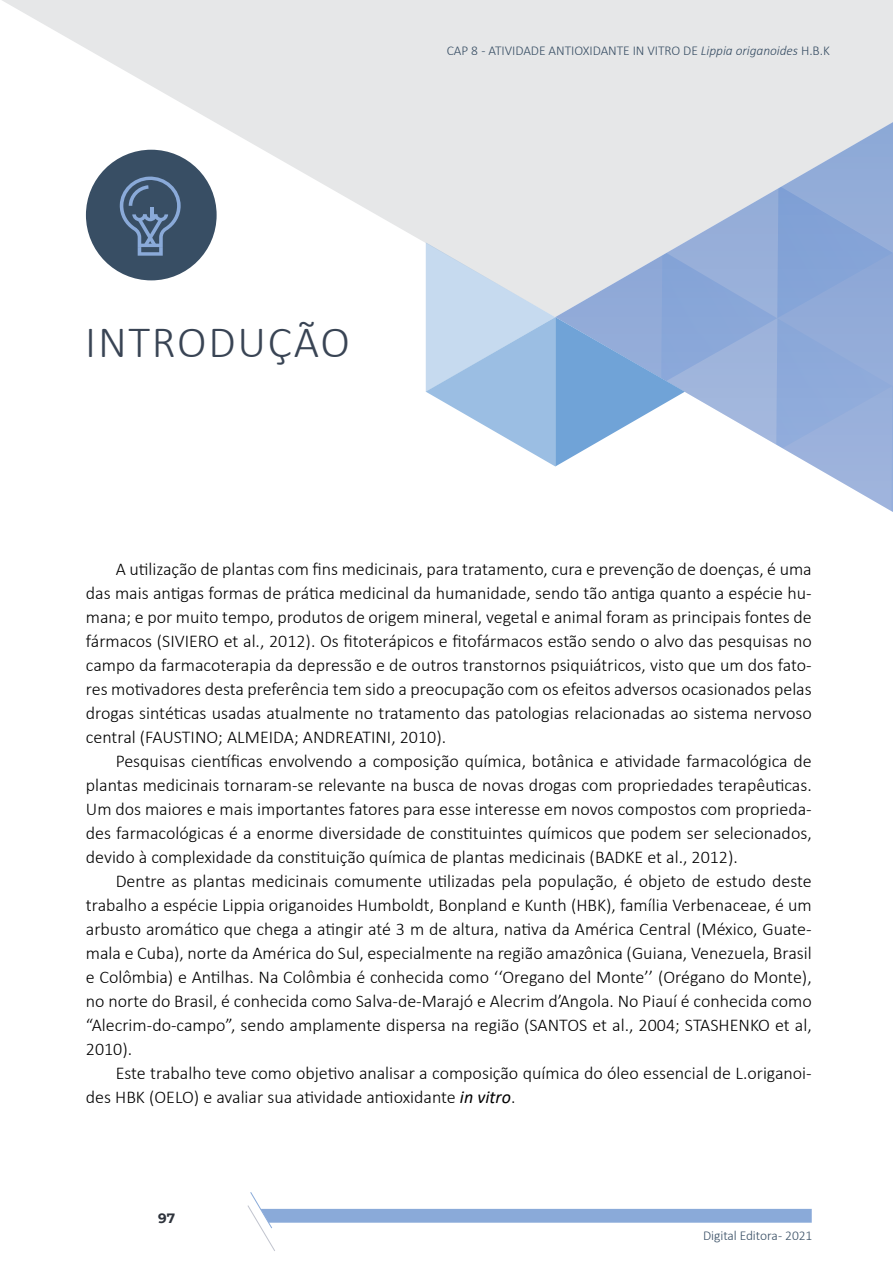
<style>
.page{position:relative;width:893px;height:1263px;background:#fff}
.page>*{position:absolute;margin:0;border:0;box-sizing:border-box;transform-origin:0 0}
.t1{font:300 45px "Calibri";letter-spacing:.04em;color:#394454}
.t2{font:300 18px/24px "Calibri";color:#000;text-align:justify}
.t3{font:300 13.5px "Calibri";letter-spacing:-.005em;color:#384e64}
.t4{font:700 13.5px "Montserrat";color:#2e333c}
.s1{font-style:italic}
.s2{font-weight:400;font-style:italic}
</style>
<div class="page">
<svg style="left:2px;top:0;width:891px;height:317px;fill:#e6e7e8"></svg>
<svg style="left:426px;top:122px;width:467px;height:390px"></svg>
<svg style="left:119px;top:176px;width:62px;height:80px;background:#4d6582"></svg>
<svg style="left:247px;top:1192px;width:565px;height:59px"></svg>
<p class="t3" style="left:447px;top:42px;width:384px">CAP 8 - ATIVIDADE ANTIOXIDANTE IN VITRO DE <span class="s1">Lippia origanoides</span> H.B.K</p>
<h1 class="t1" style="left:85px;top:314px;width:266px">INTRODUÇÃO</h1>
<p class="t2" style="left:86px;top:557px;width:727px;text-indent:30px">A utilização de plantas com fins medicinais, para tratamento, cura e prevenção de doenças, é uma das mais antigas formas de prática medicinal da humanidade, sendo tão antiga quanto a espécie hu&shy;mana; e por muito tempo, produtos de origem mineral, vegetal e animal foram as principais fontes de fármacos (SIVIERO et al., 2012). Os fitoterápicos e fitofármacos estão sendo o alvo das pesquisas no campo da farmacoterapia da depressão e de outros transtornos psiquiátricos, visto que um dos fato&shy;res motivadores desta preferência tem sido a preocupação com os efeitos adversos ocasionados pelas drogas sintéticas usadas atualmente no tratamento das patologias relacionadas ao sistema nervoso central (FAUSTINO; ALMEIDA; ANDREATINI, 2010).</p>
<p class="t2" style="left:86px;top:749px;width:727px;text-indent:30px">Pesquisas científicas envolvendo a composição química, botânica e atividade farmacológica de plantas medicinais tornaram-se relevante na busca de novas drogas com propriedades terapêuticas.<br>Um dos maiores e mais importantes fatores para esse interesse em novos compostos com proprieda&shy;des farmacológicas é a enorme diversidade de constituintes químicos que podem ser selecionados, devido à complexidade da constituição química de plantas medicinais (BADKE et al., 2012).</p>
<p class="t2" style="left:86px;top:869px;width:727px;text-indent:30px">Dentre as plantas medicinais comumente utilizadas pela população, é objeto de estudo deste trabalho a espécie Lippia origanoides Humboldt, Bonpland e Kunth (HBK), família Verbenaceae, é um arbusto aromático que chega a atingir até 3 m de altura, nativa da América Central (México, Guate&shy;mala e Cuba), norte da América do Sul, especialmente na região amazônica (Guiana, Venezuela, Brasil e Colômbia) e Antilhas. Na Colômbia é conhecida como ‘‘Oregano del Monte’’ (Orégano do Monte), no norte do Brasil, é conhecida como Salva-de-Marajó e Alecrim d’Angola. No Piauí é conhecida como “Alecrim-do-campo”, sendo amplamente dispersa na região (SANTOS et al., 2004; STASHENKO et al, 2010).</p>
<p class="t2" style="left:86px;top:1061px;width:727px;text-indent:30px">Este trabalho teve como objetivo analisar a composição química do óleo essencial de L.origanoi&shy;des HBK (OELO) e avaliar sua atividade antioxidante <span class="s2">in vitro</span>.</p>
<p class="t4" style="left:158px;top:1208px;width:19px">97</p>
<p class="t3" style="left:703px;top:1227px;width:111px">Digital Editora - 2021</p>
</div>
